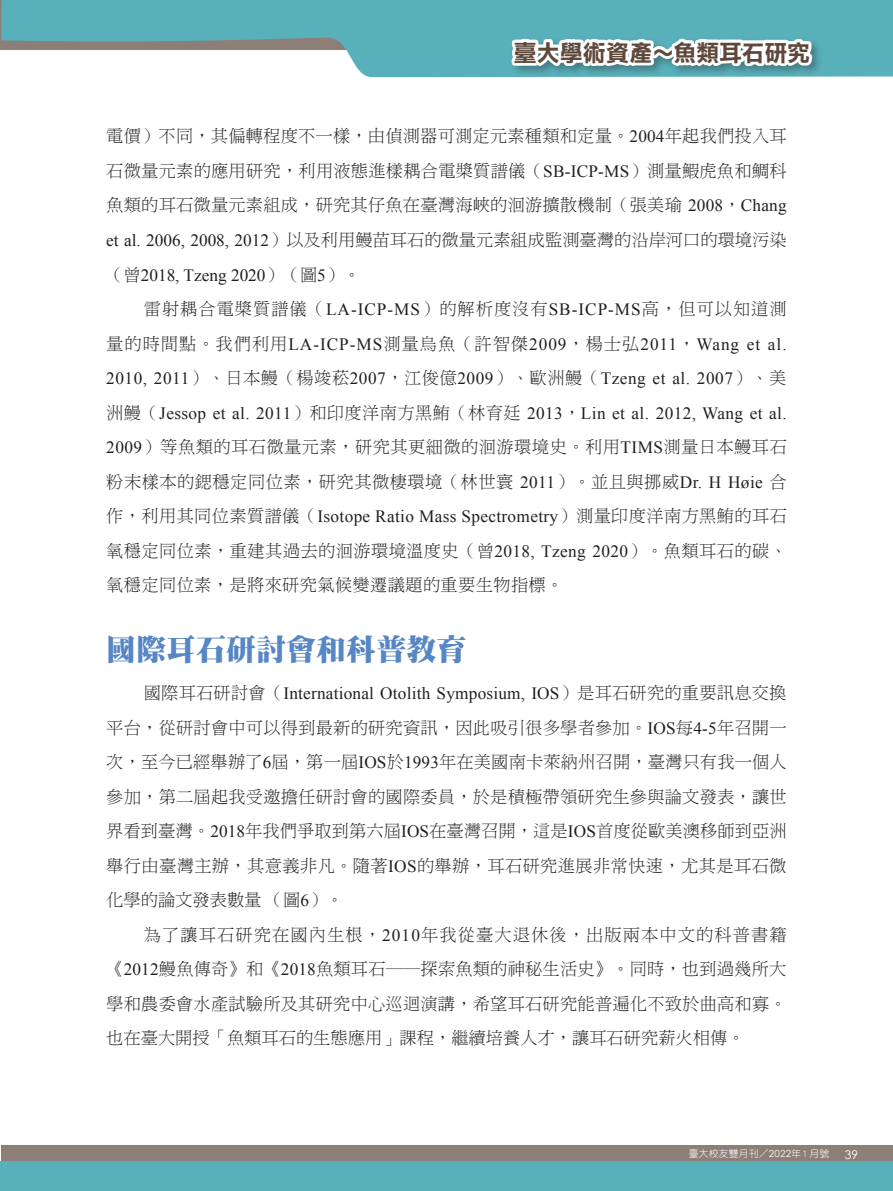
<style>
.page{position:relative;width:893px;height:1191px;background:#fff}
.page>*{position:absolute;margin:0;border:0;box-sizing:border-box;transform-origin:0 0}
.t1{font:30px "DF Ming Std W12";color:#5786c5}
.t2{font:22.95px "DF Li Hei Std W7";color:#5e483b}
.t3{font:17.25px/34.5px "DF Ming Std W3";letter-spacing:.02em;color:#231f20;text-align:justify}
.t4{font:17.25px/34.5px "Times New Roman";letter-spacing:.02em;color:#231f20;text-align:justify}
.t5{font:17.25px "DF Ming Std W3";letter-spacing:.055em;color:#231f20}
.t6{font:17.25px "Times New Roman";color:#231f20}
.t7{font:12px "Century Gothic";color:#fff}
.t8{font:9.75px "DF Yuan Std W3";letter-spacing:.025em;color:#fff}
.s1{font-family:"Times New Roman"}
.s2{font-family:"DF Ming Std W3"}
.s3{font-family:"Century Gothic"}
</style>
<div class="page">
<div style="left:1px;top:1145px;width:892px;height:46px;background:#8d7f77"></div>
<svg style="left:1px;top:0;width:892px;height:77px;fill:#58b0bb"></svg>
<div style="left:1px;top:1161px;width:892px;height:30px;background:#58b0bb"></div>
<div style="left:509px;top:37px;width:314px;height:41px;background:#231f20;opacity:.35"></div>
<svg style="left:503px;top:19px;width:312px;height:59px"></svg>
<h2 class="t2" style="left:514px;top:40px;width:298px">臺大學術資產～魚類耳石研究</h2>
<p class="t3" style="left:106px;top:119px;width:682px">電價）不同，其偏轉程度不一樣，由偵測器可測定元素種類和定量。<span class="s1">2004</span>年起我們投入耳石微量元素的應用研究，利用液態進樣耦合電槳質譜儀（<span class="s1">SB-ICP-MS</span>）測量鰕虎魚和鯛科魚類的耳石微量元素組成，研究其仔魚在臺灣海峽的洄游擴散機制（張美瑜 <span class="s1">2008</span>，<span class="s1">Chang et al. 2006, 2008, 2012</span>）以及利用鰻苗耳石的微量元素組成監測臺灣的沿岸河口的環境污染</p>
<p class="t6" style="left:106px;top:263px;width:256px"><span class="s2">（曾</span>2018, Tzeng 2020<span class="s2">）（圖</span>5<span class="s2">）。</span></p>
<p class="t5" style="left:144px;top:299px;width:644px">雷射耦合電槳質譜儀（<span class="s1">LA-ICP-MS</span>）的解析度沒有<span class="s1">SB-ICP-MS</span>高，但可以知道測</p>
<p class="t4" style="left:106px;top:326px;width:682px"><span class="s2">量的時間點。我們利用</span>LA-ICP-MS<span class="s2">測量烏魚（許智傑</span>2009<span class="s2">，楊士弘</span>2011<span class="s2">，</span>Wang et al.<br>2010, 2011<span class="s2">）、日本鰻（楊竣菘</span>2007<span class="s2">，江俊億</span>2009<span class="s2">）、歐洲鰻（</span>Tzeng et al. 2007<span class="s2">）、美洲鰻（</span>Jessop et al. 2011<span class="s2">）和印度洋南方黑鮪（林育廷</span> 2013<span class="s2">，</span>Lin et al. 2012, Wang et al.</p>
<p class="t3" style="left:106px;top:429px;width:682px"><span class="s1">2009</span>）等魚類的耳石微量元素，研究其更細微的洄游環境史。利用<span class="s1">TIMS</span>測量日本鰻耳石粉末樣本的鍶穩定同位素，研究其微棲環境（林世寰 <span class="s1">2011</span>）。並且與挪威<span class="s1">Dr. H Høie</span> 合</p>
<p class="t4" style="left:106px;top:499px;width:682px"><span class="s2">作，利用其同位素質譜儀（</span>Isotope Ratio Mass Spectrometry<span class="s2">）測量印度洋南方黑鮪的耳石</span></p>
<p class="t3" style="left:106px;top:533px;width:682px">氧穩定同位素，重建其過去的洄游環境溫度史（曾<span class="s1">2018, Tzeng 2020</span>）。魚類耳石的碳、氧穩定同位素，是將來研究氣候變遷議題的重要生物指標。</p>
<h1 class="t1" style="left:106px;top:633px;width:361px">國際耳石研討會和科普教育</h1>
<p class="t4" style="left:144px;top:676px;width:644px"><span class="s2">國際耳石研討會（</span>International Otolith Symposium, IOS<span class="s2">）是耳石研究的重要訊息交換</span></p>
<p class="t3" style="left:106px;top:710px;width:682px">平台，從研討會中可以得到最新的研究資訊，因此吸引很多學者參加。<span class="s1">IOS</span>每<span class="s1">4-5</span>年召開一次，至今已經舉辦了<span class="s1">6</span>屆，第一屆<span class="s1">IOS</span>於<span class="s1">1993</span>年在美國南卡萊納州召開，臺灣只有我一個人參加，第二屆起我受邀擔任研討會的國際委員，於是積極帶領研究生參與論文發表，讓世界看到臺灣。<span class="s1">2018</span>年我們爭取到第六屆<span class="s1">IOS</span>在臺灣召開，這是<span class="s1">IOS</span>首度從歐美澳移師到亞洲舉行由臺灣主辦，其意義非凡。隨著<span class="s1">IOS</span>的舉辦，耳石研究進展非常快速，尤其是耳石微化學的論文發表數量（圖<span class="s1">6</span>）。</p>
<p class="t3" style="left:106px;top:917px;width:682px;text-indent:38px">為了讓耳石研究在國內生根，<span class="s1">2010</span>年我從臺大退休後，出版兩本中文的科普書籍《<span class="s1">2012</span>鰻魚傳奇》和《<span class="s1">2018</span>魚類耳石――探索魚類的神秘生活史》。同時，也到過幾所大學和農委會水產試驗所及其研究中心巡迴演講，希望耳石研究能普遍化不致於曲高和寡。也在臺大開授「魚類耳石的生態應用」課程，繼續培養人才，讓耳石研究薪火相傳。</p>
<p class="t8" style="left:689px;top:1148px;width:142px">臺大校友雙月刊／<span class="s3">2022</span>年 1月號</p>
<p class="t7" style="left:845px;top:1147px;width:15px">39</p>
</div>
